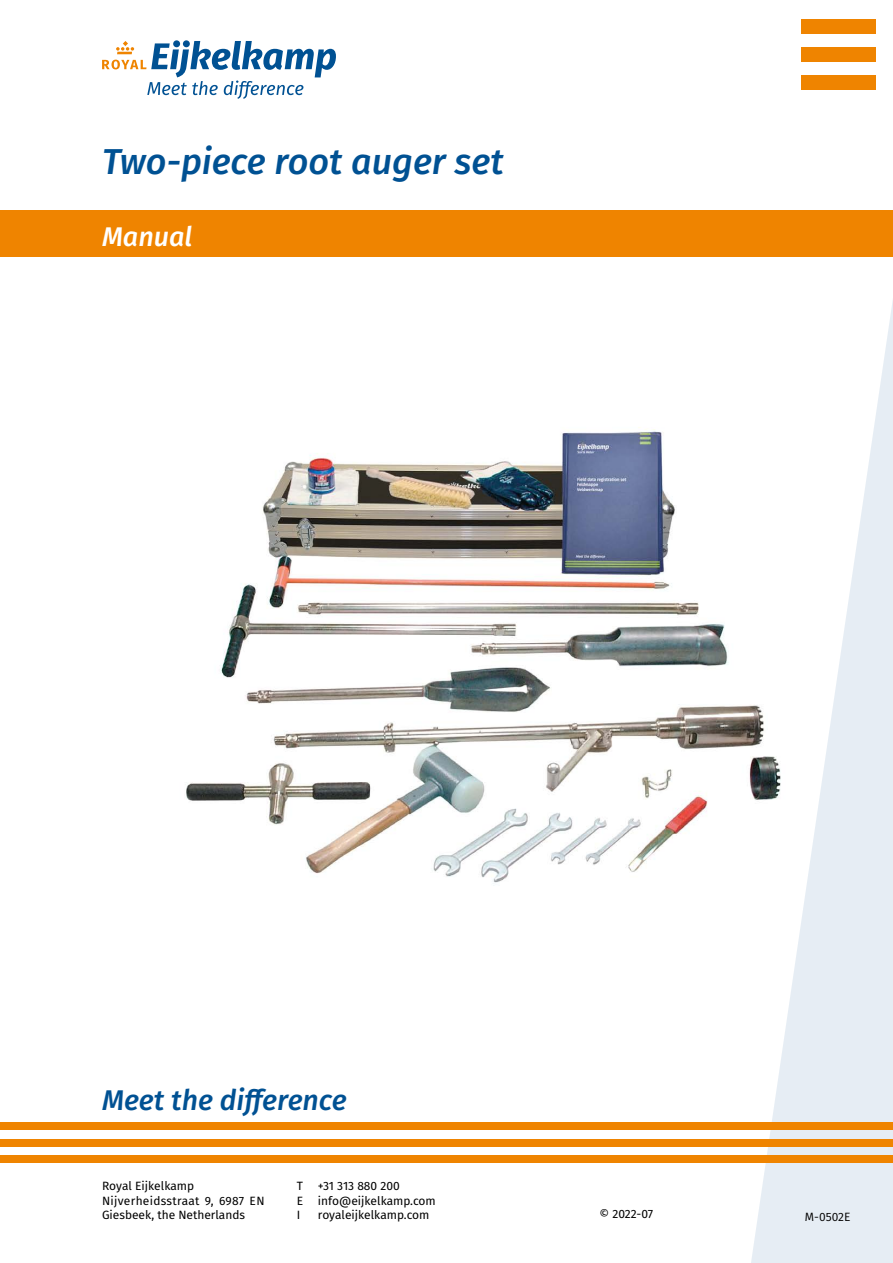
<style>
.page{position:relative;width:893px;height:1263px;background:#fff}
.page>*{position:absolute;margin:0;border:0;box-sizing:border-box;transform-origin:0 0}
.t1{font:italic 500 36px "Fira Sans";color:#005193}
.t2{font:italic 500 28.5px "Fira Sans";color:#005193}
.t3{font:italic 500 27px "Fira Sans";color:#fff}
.t4{font:12px/14.4px "Fira Sans";color:#000}
.t5{font:12px "Fira Sans";color:#000}
</style>
<div class="page">
<img style="left:186px;top:427px;width:565px;height:456px">
<div style="left:0;top:210px;width:893px;height:47px;background:#ef8400"></div>
<div style="left:801px;top:19px;width:74px;height:14px;background:#ef8400"></div>
<div style="left:801px;top:75px;width:74px;height:14px;background:#ef8400"></div>
<div style="left:801px;top:47px;width:74px;height:14px;background:#ef8400"></div>
<svg style="left:751px;top:301px;width:142px;height:962px;fill:#ebedf4"></svg>
<div style="left:0;top:1123px;width:893px;height:7px;background:#ef8400"></div>
<div style="left:0;top:1139px;width:893px;height:7px;background:#ef8400"></div>
<div style="left:0;top:1155px;width:893px;height:7px;background:#ef8400"></div>
<svg style="left:102px;top:41px;width:234px;height:58px"></svg>
<h1 class="t1" style="left:102px;top:133px;width:403px">Two-piece root auger set</h1>
<h3 class="t3" style="left:102px;top:215px;width:92px">Manual</h3>
<h2 class="t2" style="left:102px;top:1077px;width:246px">Meet the difference</h2>
<p class="t4" style="left:102px;top:1178px;width:164px">Royal Eijkelkamp<br>Nijverheidsstraat 9, 6987 EN<br>Giesbeek, the Netherlands</p>
<p class="t4" style="left:297px;top:1178px;width:8px">T</p>
<p class="t4" style="left:297px;top:1178px;width:141px;text-indent:21px">+31 313 880 200<br>E info@eijkelkamp.com<br>I</p>
<p class="t4" style="left:318px;top:1207px;width:113px">royaleijkelkamp.com</p>
<p class="t4" style="left:600px;top:1207px;width:55px">© 2022-07</p>
<p class="t5" style="left:805px;top:1207px;width:47px">M-0502E</p>
</div>
